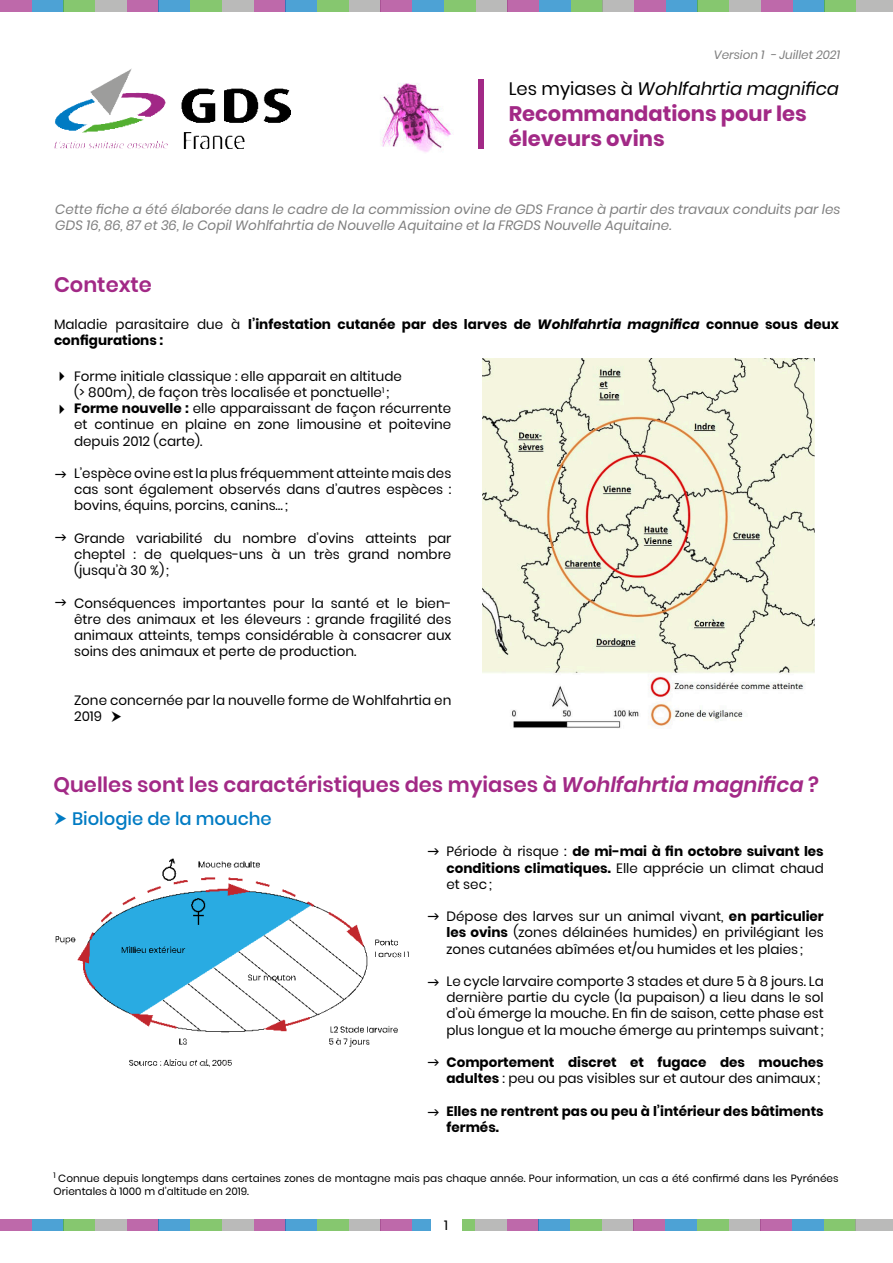
<style>
.page{position:relative;width:893px;height:1263px;background:#fff}
.page>*{position:absolute;margin:0;border:0;box-sizing:border-box;transform-origin:0 0}
.t1{font:600 21px "Poppins";color:#a22986}
.t2{font:700 21px/25.2px "Poppins";color:#a22986}
.t3{font:italic 18px "Poppins";color:#000}
.t4{font:500 18px "Poppins";color:#007bc3}
.t5{font:13.5px/16.2px "Poppins";color:#000;text-align:justify}
.t6{font:700 13.5px/16.2px "Poppins";color:#000}
.t7{font:italic 13.5px/16.2px "Poppins";color:#808080}
.t8{font:italic 12px "Poppins";color:#808080}
.t9{font:10.5px/12.6px "Poppins";color:#000}
.s1{font-style:normal}
.s2{font-weight:400}
.s3{font-style:italic}
.s4{font-weight:700}
</style>
<div class="page">
<img style="left:54px;top:69px;width:237px;height:80px">
<div style="left:0;top:0;width:32px;height:11px;background:#be69aa"></div>
<div style="left:32px;top:0;width:31px;height:11px;background:#4da2d5"></div>
<div style="left:63px;top:0;width:32px;height:11px;background:#86c76f"></div>
<div style="left:95px;top:0;width:32px;height:11px;background:#babab9"></div>
<div style="left:127px;top:0;width:32px;height:11px;background:#be69aa"></div>
<div style="left:159px;top:0;width:31px;height:11px;background:#4da2d5"></div>
<div style="left:190px;top:0;width:32px;height:11px;background:#86c76f"></div>
<div style="left:222px;top:0;width:32px;height:11px;background:#babab9"></div>
<div style="left:254px;top:0;width:31px;height:11px;background:#be69aa"></div>
<div style="left:285px;top:0;width:32px;height:11px;background:#4da2d5"></div>
<div style="left:317px;top:0;width:32px;height:11px;background:#86c76f"></div>
<div style="left:349px;top:0;width:31px;height:11px;background:#babab9"></div>
<div style="left:380px;top:0;width:32px;height:11px;background:#be69aa"></div>
<div style="left:412px;top:0;width:32px;height:11px;background:#4da2d5"></div>
<div style="left:444px;top:0;width:32px;height:11px;background:#86c76f"></div>
<div style="left:476px;top:0;width:31px;height:11px;background:#babab9"></div>
<div style="left:507px;top:0;width:32px;height:11px;background:#be69aa"></div>
<div style="left:539px;top:0;width:32px;height:11px;background:#4da2d5"></div>
<div style="left:571px;top:0;width:31px;height:11px;background:#86c76f"></div>
<div style="left:602px;top:0;width:32px;height:11px;background:#babab9"></div>
<div style="left:634px;top:0;width:32px;height:11px;background:#be69aa"></div>
<div style="left:666px;top:0;width:32px;height:11px;background:#4da2d5"></div>
<div style="left:698px;top:0;width:31px;height:11px;background:#86c76f"></div>
<div style="left:729px;top:0;width:32px;height:11px;background:#babab9"></div>
<div style="left:761px;top:0;width:32px;height:11px;background:#be69aa"></div>
<div style="left:793px;top:0;width:31px;height:11px;background:#4da2d5"></div>
<div style="left:824px;top:0;width:32px;height:11px;background:#86c76f"></div>
<div style="left:856px;top:0;width:37px;height:11px;background:#babab9"></div>
<div style="left:0;top:1219px;width:32px;height:11px;background:#be69aa"></div>
<div style="left:32px;top:1219px;width:31px;height:11px;background:#4da2d5"></div>
<div style="left:63px;top:1219px;width:32px;height:11px;background:#86c76f"></div>
<div style="left:95px;top:1219px;width:32px;height:11px;background:#babab9"></div>
<div style="left:127px;top:1219px;width:32px;height:11px;background:#be69aa"></div>
<div style="left:159px;top:1219px;width:31px;height:11px;background:#4da2d5"></div>
<div style="left:190px;top:1219px;width:32px;height:11px;background:#86c76f"></div>
<div style="left:222px;top:1219px;width:32px;height:11px;background:#babab9"></div>
<div style="left:254px;top:1219px;width:31px;height:11px;background:#be69aa"></div>
<div style="left:285px;top:1219px;width:32px;height:11px;background:#4da2d5"></div>
<div style="left:317px;top:1219px;width:32px;height:11px;background:#86c76f"></div>
<div style="left:349px;top:1219px;width:31px;height:11px;background:#babab9"></div>
<div style="left:380px;top:1219px;width:32px;height:11px;background:#be69aa"></div>
<div style="left:412px;top:1219px;width:19px;height:11px;background:#4da2d5"></div>
<div style="left:462px;top:1219px;width:13px;height:11px;background:#86c76f"></div>
<div style="left:475px;top:1219px;width:32px;height:11px;background:#babab9"></div>
<div style="left:507px;top:1219px;width:31px;height:11px;background:#be69aa"></div>
<div style="left:538px;top:1219px;width:32px;height:11px;background:#4da2d5"></div>
<div style="left:570px;top:1219px;width:32px;height:11px;background:#86c76f"></div>
<div style="left:602px;top:1219px;width:32px;height:11px;background:#babab9"></div>
<div style="left:634px;top:1219px;width:31px;height:11px;background:#be69aa"></div>
<div style="left:665px;top:1219px;width:32px;height:11px;background:#4da2d5"></div>
<div style="left:697px;top:1219px;width:32px;height:11px;background:#86c76f"></div>
<div style="left:729px;top:1219px;width:31px;height:11px;background:#babab9"></div>
<div style="left:760px;top:1219px;width:32px;height:11px;background:#be69aa"></div>
<div style="left:792px;top:1219px;width:32px;height:11px;background:#4da2d5"></div>
<div style="left:824px;top:1219px;width:31px;height:11px;background:#86c76f"></div>
<div style="left:855px;top:1219px;width:38px;height:11px;background:#babab9"></div>
<img style="left:380px;top:83px;width:71px;height:70px">
<div style="left:479px;top:79px;width:5px;height:70px;background:#a22986"></div>
<img style="left:482px;top:359px;width:332px;height:369px">
<img style="left:55px;top:858px;width:354px;height:209px">
<p class="t8" style="left:714px;top:48px;width:128px">Version 1 - Juillet 2021</p>
<h2 class="t3" style="left:509px;top:79px;width:332px"><span class="s1">Les myiases à</span> Wohlfahrtia magnifica</h2>
<h1 class="t2" style="left:509px;top:102px;width:300px">Recommandations pour les éleveurs ovins</h1>
<p class="t7" style="left:55px;top:201px;width:786px">Cette fiche a été élaborée dans le cadre de la commission ovine de GDS France à partir des travaux conduits par les<br>GDS 16, 86, 87 et 36, le Copil Wohlfahrtia de Nouvelle Aquitaine et la FRGDS Nouvelle Aquitaine.</p>
<h1 class="t1" style="left:54px;top:274px;width:99px">Contexte</h1>
<p class="t6" style="left:54px;top:317px;width:786px"><span class="s2">Maladie parasitaire due à</span> l’infestation cutanée par des larves de <span class="s3">Wohlfahrtia magnifica</span> connue sous deux configurations :</p>
<p class="t5" style="left:74px;top:368px;width:379px;text-align:left">Forme initiale classique : elle apparait en altitude<br>(&gt; 800m), de façon très localisée et ponctuelle<sup>1</sup> ;<br><span class="s4">Forme nouvelle :</span> elle apparaissant de façon récurrente et continue en plaine en zone limousine et poitevine depuis 2012 (carte).</p>
<p class="t5" style="left:74px;top:465px;width:379px">L’espèce ovine est la plus fréquemment atteinte mais des cas sont également observés dans d’autres espèces : bovins, équins, porcins, canins… ;</p>
<p class="t5" style="left:74px;top:530px;width:379px">Grande variabilité du nombre d’ovins atteints par cheptel : de quelques-uns à un très grand nombre (jusqu’à 30 %) ;</p>
<p class="t5" style="left:74px;top:595px;width:379px">Conséquences importantes pour la santé et le bien&shy;être des animaux et les éleveurs : grande fragilité des animaux atteints, temps considérable à consacrer aux soins des animaux et perte de production.</p>
<p class="t5" style="left:74px;top:692px;width:379px">Zone concernée par la nouvelle forme de Wohlfahrtia en<br>2019</p>
<h1 class="t1" style="left:54px;top:775px;width:767px">Quelles sont les caractéristiques des myiases à <span class="s3">Wohlfahrtia magnifica</span> ?</h1>
<h2 class="t4" style="left:72px;top:810px;width:201px">Biologie de la mouche</h2>
<p class="t6" style="left:446px;top:844px;width:379px;text-align:justify"><span class="s2">Période à risque :</span> de mi-mai à fin octobre suivant les conditions climatiques. <span class="s2">Elle apprécie un climat chaud et sec ;</span></p>
<p class="t5" style="left:446px;top:908px;width:379px">Dépose des larves sur un animal vivant, <span class="s4">en particulier les ovins</span> (zones délainées humides) en privilégiant les zones cutanées abîmées et/ou humides et les plaies ;</p>
<p class="t5" style="left:446px;top:973px;width:379px">Le cycle larvaire comporte 3 stades et dure 5 à 8 jours. La dernière partie du cycle (la pupaison) a lieu dans le sol d’où émerge la mouche. En fin de saison, cette phase est plus longue et la mouche émerge au printemps suivant ;</p>
<p class="t6" style="left:446px;top:1054px;width:379px">Comportement discret et fugace des mouches adultes <span class="s2">: peu ou pas visibles sur et autour des animaux ;</span></p>
<p class="t6" style="left:446px;top:1103px;width:379px">Elles ne rentrent pas ou peu à l’intérieur des bâtiments fermés.</p>
<p class="t9" style="left:54px;top:1172px;width:786px"><sup>1</sup> Connue depuis longtemps dans certaines zones de montagne mais pas chaque année. Pour information, un cas a été confirmé dans les Pyrénées<br>Orientales à 1000 m d’altitude en 2019.</p>
<p class="t5" style="left:444px;top:1217px;width:5px">1</p>
</div>
